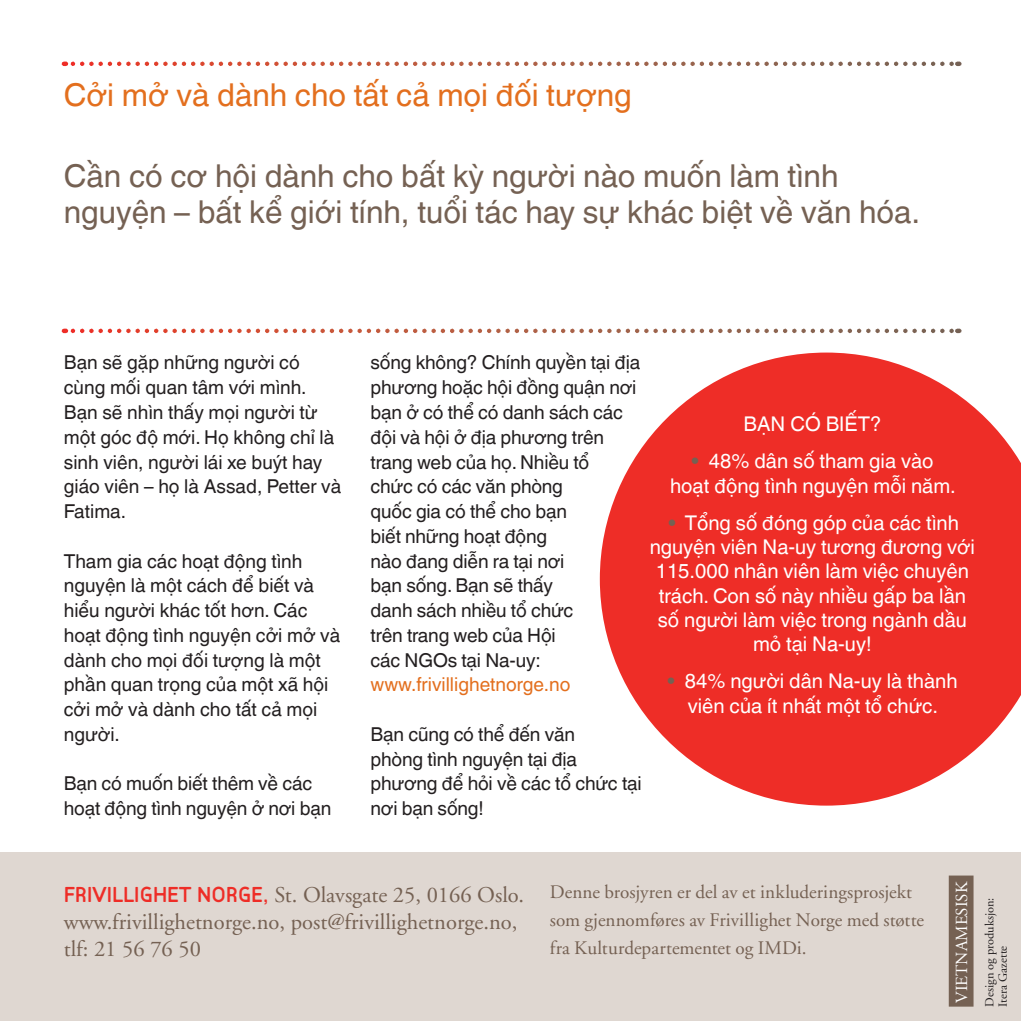
<style>
.page{position:relative;width:1021px;height:1021px;background:#fff}
.page>*{position:absolute;margin:0;border:0;box-sizing:border-box;transform-origin:0 0}
.t1{font:31.5px/36px "Helvetica World";color:#756153}
.t2{font:31.5px "Helvetica World";color:#e36f1e}
.t3{font:22.5px/27px "Adobe Garamond";color:#756153}
.t4{font:20.25px/24.3px "Helvetica World";color:#fff;text-align:center}
.t5{font:19.12px/24.8px "Helvetica World";letter-spacing:-.01em;color:#231f20}
.t6{font:19.12px/27.7px "Adobe Garamond";color:#756153}
.t7{font:19.12px "Helvetica World";color:#e36f1e}
.t8{font:16.88px "Adobe Garamond";color:#fff}
.t9{font:12.38px/13.5px "Adobe Garamond";color:#231f20}
.s1{color:#756153}
.s2{font-family:"Target";color:#ee2d27}
</style>
<div class="page">
<svg style="left:73px;top:62px;width:885px;height:4px"></svg>
<svg style="left:73px;top:328px;width:885px;height:5px"></svg>
<svg style="left:600px;top:352px;width:420px;height:453px;fill:#ee2d27"></svg>
<div style="left:0;top:852px;width:655px;height:168px;background:#dfd7d1"></div>
<div style="left:524px;top:852px;width:493px;height:168px;background:#dfd7d1"></div>
<div style="left:948px;top:875px;width:25px;height:131px;background:#756153"></div>
<h1 class="t2" style="left:64px;top:69px;width:569px">Cởi mở và dành cho tất cả mọi đối tượng</h1>
<h1 class="t1" style="left:64px;top:155px;width:857px">Cần có cơ hội dành cho bất kỳ người nào muốn làm tình nguyện – bất kể giới tính, tuổi tác hay sự khác biệt về văn hóa.</h1>
<p class="t5" style="left:64px;top:348px;width:279px">Bạn sẽ gặp những người có cùng mối quan tâm với mình.<br>Bạn sẽ nhìn thấy mọi người từ một góc độ mới. Họ không chỉ là sinh viên, người lái xe buýt hay giáo viên – họ là Assad, Petter và<br>Fatima.</p>
<p class="t5" style="left:64px;top:546px;width:278px">Tham gia các hoạt động tình nguyện là một cách để biết và hiểu người khác tốt hơn. Các hoạt động tình nguyện cởi mở và dành cho mọi đối tượng là một phần quan trọng của một xã hội cởi mở và dành cho tất cả mọi người.</p>
<p class="t5" style="left:64px;top:769px;width:269px">Bạn có muốn biết thêm về các hoạt động tình nguyện ở nơi bạn</p>
<p class="t5" style="left:370px;top:348px;width:271px">sống không? Chính quyền tại địa phương hoặc hội đồng quận nơi bạn ở có thể có danh sách các đội và hội ở địa phương trên trang web của họ. Nhiều tổ<br>chức có các văn phòng<br>quốc gia có thể cho bạn<br>biết những hoạt động<br>nào đang diễn ra tại nơi<br>bạn sống. Bạn sẽ thấy<br>danh sách nhiều tổ chức<br>trên trang web của Hội<br>các NGOs tại Na-uy:</p>
<p class="t7" style="left:370px;top:669px;width:201px">www.frivillighetnorge.no</p>
<p class="t5" style="left:370px;top:719px;width:272px">Bạn cũng có thể đến văn<br>phòng tình nguyện tại địa phương để hỏi về các tổ chức tại nơi bạn sống!</p>
<p class="t4" style="left:743px;top:410px;width:139px">BẠN CÓ BIẾT?</p>
<p class="t4" style="left:670px;top:447px;width:287px"><span class="s1">•</span> 48% dân số tham gia vào hoạt động tình nguyện mỗi năm.</p>
<p class="t4" style="left:649px;top:508px;width:327px"><span class="s1">•</span> Tổng số đóng góp của các tình nguyện viên Na-uy tương đương với<br>115.000 nhân viên làm việc chuyên trách. Con số này nhiều gấp ba lần số người làm việc trong ngành dầu mỏ tại Na-uy!</p>
<p class="t4" style="left:667px;top:667px;width:292px"><span class="s1">•</span> 84% người dân Na-uy là thành viên của ít nhất một tổ chức.</p>
<p class="t3" style="left:64px;top:883px;width:462px"><span class="s2">FRIVILLIGHET NORGE,</span> St. Olavsgate 25, 0166 Oslo. www.frivillighetnorge.no, post@frivillighetnorge.no, tlf: 21 56 76 50</p>
<p class="t6" style="left:550px;top:880px;width:376px">Denne brosjyren er del av et inkluderingsprosjekt som gjennomføres av Frivillighet Norge med støtte fra Kulturdepartementet og IMDi.</p>
<p class="t8" style="left:955px;top:1002px;width:123px;rotate:-90deg">VIETNAMESISK</p>
<p class="t9" style="left:983px;top:1006px;width:111px;rotate:-90deg">Design og produksjon:<br>Itera Gazette</p>
</div>
